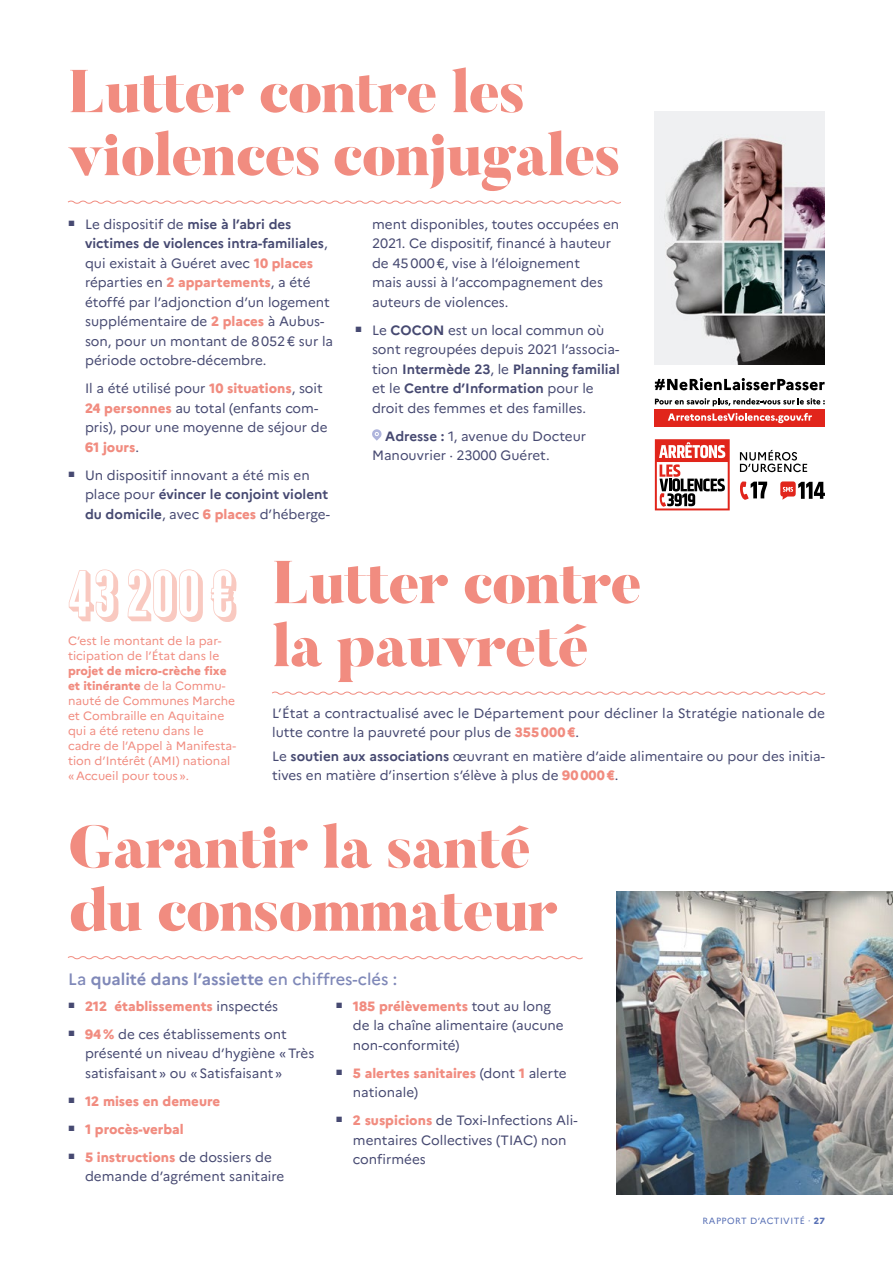
<style>
.page{position:relative;width:893px;height:1263px;background:#fff}
.page>*{position:absolute;margin:0;border:0;box-sizing:border-box;transform-origin:0 0}
.t1{font:900 60px/63px "Butler";letter-spacing:-.03em;color:#f18c80}
.t2{font:60px "Balboa Plus Primary";letter-spacing:-.01em;color:#f9c9c0}
.t3{font:700 16.5px "Marianne";color:#7f88b8}
.t4{font:13.5px/19.5px "Marianne";color:#464971}
.t5{font:800 13.5px "Marianne";color:#f18c80}
.t6{font:12px/15px "Marianne";color:#f18c80}
.t7{font:9px "Marianne";letter-spacing:.05em;color:#5870b5}
.s1{font-weight:700}
.s2{font-weight:800;color:#f18c80}
.s3{font-weight:800}
.s4{font-weight:500}
.s5{font-weight:400;color:#464971}
</style>
<div class="page">
<svg style="left:68px;top:200px;width:553px;height:4px"></svg>
<svg style="left:372px;top:429px;width:10px;height:12px"></svg>
<svg style="left:272px;top:691px;width:553px;height:4px"></svg>
<svg style="left:67px;top:956px;width:516px;height:4px"></svg>
<img style="left:617px;top:891px;width:276px;height:304px">
<img style="left:655px;top:112px;width:170px;height:253px">
<svg style="left:655px;top:439px;width:75px;height:71px"></svg>
<svg style="left:740px;top:450px;width:67px;height:22px"></svg>
<svg style="left:740px;top:481px;width:27px;height:19px"></svg>
<svg style="left:780px;top:481px;width:45px;height:19px"></svg>
<svg style="left:655px;top:378px;width:170px;height:12px"></svg>
<svg style="left:655px;top:398px;width:170px;height:8px"></svg>
<div style="left:655px;top:409px;width:170px;height:18px;background:#e1251b"></div>
<svg style="left:668px;top:413px;width:144px;height:10px"></svg>
<h1 class="t1" style="left:68px;top:62px;width:554px">Lutter contre les violences conjugales</h1>
<p class="t4" style="left:85px;top:213px;width:250px;text-indent:-17px"><sup>■</sup> Le dispositif de <span class="s1">mise à l’abri des victimes de violences intra-familiales</span>, qui existait à Guéret avec <span class="s2">10 places </span>réparties en <span class="s2">2 appartements</span>, a été étoffé par l’adjonction d’un logement supplémentaire de <span class="s2">2 places</span> à Aubus&shy;son, pour un montant de 8 052 € sur la période octobre-décembre.</p>
<p class="t4" style="left:85px;top:377px;width:244px">Il a été utilisé pour <span class="s2">10 situations</span>, soit<br><span class="s2">24 personnes</span> au total (enfants com&shy;pris), pour une moyenne de séjour de<br><span class="s2">61 jours</span>.</p>
<p class="t4" style="left:85px;top:464px;width:246px;text-indent:-17px"><sup>■</sup> Un dispositif innovant a été mis en place pour <span class="s1">évincer le conjoint violent du domicile</span>, avec <span class="s2">6 places</span> d’héberge-</p>
<p class="t4" style="left:372px;top:213px;width:249px">ment disponibles, toutes occupées en 2021. Ce dispositif, financé à hauteur de 45 000 €, vise à l’éloignement<br>mais aussi à l’accompagnement des auteurs de violences.</p>
<p class="t4" style="left:372px;top:319px;width:249px;text-indent:-17px"><sup>■</sup> Le <span class="s1">COCON</span> est un local commun où sont regroupées depuis 2021 l’associa&shy;tion <span class="s1">Intermède 23</span>, le <span class="s1">Planning familial </span>et le <span class="s1">Centre d’Information</span> pour le droit des femmes et des familles.</p>
<p class="t4" style="left:372px;top:425px;width:216px;text-indent:13px"><span class="s1">Adresse :</span> 1, avenue du Docteur<br>Manouvrier · 23000 Guéret.</p>
<h1 class="t1" style="left:272px;top:553px;width:371px">Lutter contre la pauvreté</h1>
<p class="t4" style="left:272px;top:702px;width:554px">L’État a contractualisé avec le Département pour décliner la Stratégie nationale de lutte contre la pauvreté pour plus de <span class="s2">355 000 €</span>.</p>
<p class="t4" style="left:272px;top:745px;width:554px">Le <span class="s1">soutien aux associations</span> œuvrant en matière d’aide alimentaire ou pour des initia&shy;tives en matière d’insertion s’élève à plus de <span class="s2">90 000 €</span>.</p>
<h1 class="t1" style="left:68px;top:817px;width:492px">Garantir la santé du consommateur</h1>
<h1 class="t2" style="left:68px;top:560px;width:170px">43200€</h1>
<p class="t6" style="left:68px;top:632px;width:155px">C’est le montant de la par&shy;ticipation de l’État dans le</p>
<p class="t6" style="left:68px;top:662px;width:170px"><span class="s3">projet de micro-crèche fixe et itinérante</span> de la Commu&shy;nauté de Communes Marche et Combraille en Aquitaine qui a été retenu dans le cadre de l’Appel à Manifesta&shy;tion d’Intérêt (AMI) national « Accueil pour tous ».</p>
<p class="t3" style="left:68px;top:966px;width:331px"><span class="s4">La</span> qualité dans l’assiette <span class="s4">en chiffres-clés :</span></p>
<p class="t5" style="left:68px;top:996px;width:212px"><sup>■</sup> 212 établissements <span class="s5">inspectés</span></p>
<p class="t4" style="left:85px;top:1023px;width:231px;text-indent:-17px"><sup>■</sup> <span class="s2">94 %</span> de ces établissements ont présenté un niveau d’hygiène « Très satisfaisant » ou « Satisfaisant »</p>
<p class="t5" style="left:68px;top:1091px;width:154px"><sup>■</sup> 12 mises en demeure</p>
<p class="t5" style="left:68px;top:1119px;width:117px"><sup>■</sup> 1 procès-verbal</p>
<p class="t4" style="left:85px;top:1146px;width:201px;text-indent:-17px"><sup>■</sup> <span class="s2">5 instructions</span> de dossiers de demande d’agrément sanitaire</p>
<p class="t4" style="left:353px;top:995px;width:212px;text-indent:-17px"><sup>■</sup> <span class="s2">185 prélèvements</span> tout au long de la chaîne alimentaire (aucune non-conformité)</p>
<p class="t4" style="left:353px;top:1062px;width:215px;text-indent:-17px"><sup>■</sup> <span class="s2">5 alertes sanitaires</span> (dont <span class="s2">1</span> alerte nationale)</p>
<p class="t4" style="left:353px;top:1110px;width:226px;text-indent:-17px"><sup>■</sup> <span class="s2">2 suspicions</span> de Toxi-Infections Ali&shy;mentaires Collectives (TIAC) non confirmées</p>
<p class="t7" style="left:702px;top:1213px;width:124px">RAPPORT D’ACTIVITÉ · <span class="s3">27</span></p>
</div>
